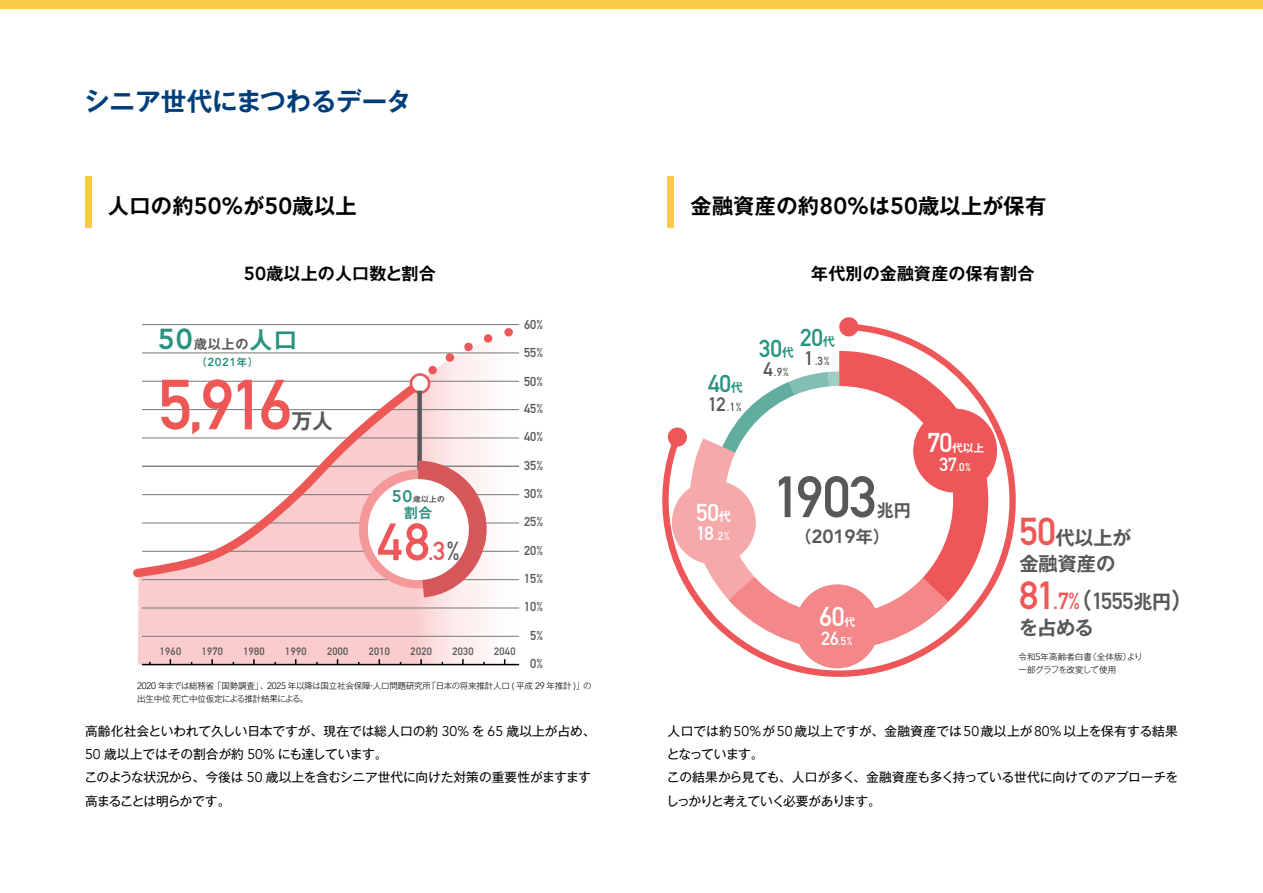
<style>
.page{position:relative;width:1263px;height:893px;background:#fff}
.page>*{position:absolute;margin:0;border:0;box-sizing:border-box;transform-origin:0 0}
.t1{font:69.6px "DIN Mittelschrift Std";color:#ed5756}
.t2{font:57.3px "DIN Mittelschrift Std";color:#595757}
.t3{font:51.6px "DIN Mittelschrift Std";color:#ee5759}
.t4{font:26.85px "DIN Mittelschrift Std";color:#fff}
.t5{font:700 25.5px "Gothic MB101 Pr 5 De";letter-spacing:.005em;color:#003d79}
.t6{font:24.15px "DIN Mittelschrift Std";color:#2c9380}
.t7{font:24.15px "DIN Mittelschrift Std";color:#fff}
.t8{font:22.95px "DIN Mittelschrift Std";color:#595757}
.t9{font:700 21.3px "Gothic MB101 Pr 5 De";letter-spacing:.01em;color:#000}
.t10{font:700 20.85px "Gothic MB101 Pr 5 De";color:#595757}
.t11{font:700 19.35px "Gothic MB101 Pr 5 De";letter-spacing:-.01em;color:#595757}
.t12{font:700 19.2px "Gothic MB101 Pr 5 De";color:#595757}
.t13{font:800 18.9px "Avenir LT Std";color:#595757}
.t14{font:700 17.25px "Gothic MB101 Pr 5 De";color:#595757}
.t15{font:700 16.95px "Gothic MB101 Pr 5 De";letter-spacing:.01em;color:#000}
.t16{font:700 13.65px "Gothic MB101 Pr 5 De";color:#2c9380}
.t17{font:700 13.05px "Gothic MB101 Pr 5 De";color:#595757}
.t18{font:12.75px/23.4px "Gothic MB101 Pr 5";letter-spacing:-.01em;color:#000}
.t19{font:12.75px "DIN Mittelschrift Std";color:#595757}
.t20{font:11.55px "DIN Mittelschrift Std";color:#595757}
.t21{font:11.55px "DIN Mittelschrift Std";color:#fff}
.t22{font:800 11.4px "Avenir LT Std";color:#2c9380}
.t23{font:11.25px "DIN Mittelschrift Std";color:#fff}
.t24{font:700 10.8px "Gothic MB101 Pr 5 De";color:#fff}
.t25{font:10.65px "DIN Mittelschrift Std";letter-spacing:.025em;color:#595757}
.t26{font:300 8.55px/12.8px "Gothic MB101 Pr 5";letter-spacing:-.025em;color:#000}
.t27{font:300 8.55px/12.8px "Gothic MB101 Pr 5";letter-spacing:.01em;color:#000}
.t28{font:700 7.65px "Gothic MB101 Pr 5 De";color:#595757}
.s1{font-family:"Avenir LT Std";font-weight:800;font-size:23.4px}
.s2{font-family:"Avenir LT Std";font-weight:800;font-size:18.75px}
.s3{font-family:"Avenir LT Std";font-weight:800;font-size:28.65px;color:#2c9380}
.s4{font-size:23.4px;color:#2c9380}
.s5{font-family:"Gothic MB101 Pr 5 De";font-weight:700;font-size:10.5px}
.s6{font-family:"Avenir LT Std";font-weight:800;font-size:16.8px;color:#2c9380}
.s7{font-size:25.8px}
.s8{font-size:25.8px;color:#595757}
.s9{font-family:"Avenir LT Std";font-size:9.3px}
.s10{font-family:"Gothic MB101 Pr 5 De";font-weight:700;font-size:12px}
.s11{font-size:19.2px}
.s12{font-family:"Gothic MB101 Pr 5 De";font-weight:700;font-size:17.25px}
.s13{font-size:18.75px}
.s14{font-family:"DIN Mittelschrift Std";font-weight:400;font-size:38.25px;color:#ed5756}
.s15{font-size:38.7px;color:#ed5756}
.s16{color:#ed5756}
.s17{font-family:"Gothic MB101 Pr 5 De";font-weight:700}
.s18{font-family:"Gothic MB101 Pr 5 De";font-weight:700;font-size:19.2px}
.s19{font-family:"Avenir LT Std";font-size:14.1px}
</style>
<div class="page">
<div style="left:85px;top:176px;width:6px;height:51px;background:#fcca49"></div>
<div style="left:668px;top:176px;width:6px;height:51px;background:#fcca49"></div>
<svg style="left:662px;top:321px;width:354px;height:356px"></svg>
<svg style="left:666px;top:351px;width:322px;height:314px"></svg>
<div style="left:839px;top:317px;width:19px;height:20px;background:#ee5759;border-radius:50%"></div>
<svg style="left:138px;top:353px;width:382px;height:312px"></svg>
<div style="left:725px;top:386px;width:228px;height:228px;background:#fff;border-radius:50%"></div>
<hr style="left:142px;top:494px;width:377px;height:1px;background:#808080">
<hr style="left:142px;top:522px;width:377px;height:1px;background:#808080">
<hr style="left:142px;top:551px;width:377px;height:1px;background:#808080">
<hr style="left:142px;top:579px;width:377px;height:1px;background:#808080">
<hr style="left:142px;top:607px;width:377px;height:1px;background:#808080">
<hr style="left:142px;top:324px;width:377px;height:1px;background:#808080">
<hr style="left:142px;top:352px;width:377px;height:1px;background:#808080">
<hr style="left:142px;top:409px;width:377px;height:1px;background:#808080">
<hr style="left:142px;top:437px;width:377px;height:1px;background:#808080">
<hr style="left:142px;top:466px;width:377px;height:1px;background:#808080">
<hr style="left:142px;top:636px;width:377px;height:1px;background:#808080">
<svg style="left:405px;top:324px;width:115px;height:73px"></svg>
<svg style="left:133px;top:372px;width:298px;height:211px"></svg>
<div style="left:410px;top:373px;width:20px;height:21px;background:#ee5759;border-radius:50%"></div>
<div style="left:412px;top:376px;width:16px;height:15px;background:#fff;border-radius:50%"></div>
<div style="left:417px;top:391px;width:5px;height:95px;background:#595757"></div>
<svg style="left:353px;top:461px;width:136px;height:136px"></svg>
<div style="left:368px;top:479px;width:101px;height:101px;background:#fff;border-radius:50%"></div>
<hr style="left:142px;top:664px;width:377px;height:1px;background:#000">
<div style="left:795px;top:584px;width:84px;height:84px;background:#f38789;border-radius:50%"></div>
<div style="left:672px;top:480px;width:84px;height:84px;background:#f5a9aa;border-radius:50%"></div>
<div style="left:913px;top:409px;width:84px;height:84px;background:#ee5759;border-radius:50%"></div>
<div style="left:0;top:0;width:1263px;height:9px;background:#fcca49"></div>
<h3 class="t5" style="left:84px;top:80px;width:329px">シニア世代にまつわるデータ</h3>
<h3 class="t9" style="left:108px;top:188px;width:250px">人口の約<span class="s1">50%</span>が<span class="s1">50</span>歳以上</h3>
<h3 class="t9" style="left:690px;top:188px;width:357px">金融資産の約<span class="s1">80%</span>は<span class="s1">50</span>歳以上が保有</h3>
<h3 class="t15" style="left:244px;top:259px;width:193px"><span class="s2">50</span>歳以上の人口数と割合</h3>
<h3 class="t15" style="left:811px;top:259px;width:225px">年代別の金融資産の保有割合</h3>
<p class="t17" style="left:158px;top:334px;width:141px"><span class="s3">50</span>歳以上の<span class="s4">人口</span></p>
<p class="t22" style="left:197px;top:356px;width:63px"><span class="s5">（</span>2021<span class="s5">年）</span></p>
<h1 class="t1" style="left:159px;top:364px;width:135px">5,916</h1>
<h3 class="t10" style="left:291px;top:404px;width:43px">万人</h3>
<p class="t28" style="left:392px;top:493px;width:54px"><span class="s6">50</span>歳以上の</p>
<p class="t16" style="left:404px;top:501px;width:30px">割合</p>
<h3 class="t3" style="left:377px;top:512px;width:84px">48<span class="s7">.3</span><span class="s8">%</span></h3>
<p class="t25" style="left:160px;top:645px;width:23px">1960</p>
<p class="t25" style="left:202px;top:645px;width:23px">1970</p>
<p class="t25" style="left:243px;top:645px;width:23px">1980</p>
<p class="t25" style="left:285px;top:645px;width:23px">1990</p>
<p class="t25" style="left:327px;top:645px;width:23px">2000</p>
<p class="t25" style="left:369px;top:645px;width:23px">2010</p>
<p class="t25" style="left:411px;top:645px;width:23px">2020</p>
<p class="t25" style="left:452px;top:645px;width:23px">2030</p>
<p class="t25" style="left:494px;top:645px;width:23px">2040</p>
<p class="t19" style="left:524px;top:317px;width:20px">60%</p>
<p class="t19" style="left:524px;top:345px;width:20px">55%</p>
<p class="t19" style="left:524px;top:374px;width:20px">50%</p>
<p class="t19" style="left:524px;top:401px;width:20px">45%</p>
<p class="t19" style="left:524px;top:429px;width:20px">40%</p>
<p class="t19" style="left:524px;top:458px;width:20px">35%</p>
<p class="t19" style="left:524px;top:486px;width:20px">30%</p>
<p class="t19" style="left:524px;top:514px;width:20px">25%</p>
<p class="t19" style="left:524px;top:543px;width:20px">20%</p>
<p class="t19" style="left:524px;top:571px;width:20px">15%</p>
<p class="t19" style="left:524px;top:599px;width:20px">10%</p>
<p class="t19" style="left:530px;top:627px;width:14px">5%</p>
<p class="t19" style="left:530px;top:656px;width:14px">0%</p>
<p class="t26" style="left:137px;top:678px;width:456px"><span class="s9">2020</span> 年までは総務省「国勢調査」、<span class="s9">2025</span> 年以降は国立社会保障・人口問題研究所「日本の将来推計人口 <span class="s9">(</span> 平成 <span class="s9">29</span> 年推計 <span class="s9">)</span>」の出生中位死亡中位仮定による推計結果による。</p>
<h3 class="t6" style="left:708px;top:369px;width:36px">40<span class="s10">代</span></h3>
<p class="t20" style="left:708px;top:400px;width:35px"><span class="s11">12</span>.1%</p>
<h3 class="t6" style="left:800px;top:324px;width:36px">20<span class="s10">代</span></h3>
<p class="t20" style="left:804px;top:354px;width:27px"><span class="s11">1</span>.3%</p>
<h3 class="t6" style="left:759px;top:335px;width:36px">30<span class="s10">代</span></h3>
<p class="t20" style="left:763px;top:365px;width:27px"><span class="s11">4</span>.9%</p>
<h3 class="t7" style="left:696px;top:499px;width:36px">50<span class="s10">代</span></h3>
<p class="t21" style="left:696px;top:529px;width:35px"><span class="s11">18</span>.2%</p>
<h2 class="t2" style="left:773px;top:463px;width:105px">1903</h2>
<h3 class="t14" style="left:877px;top:496px;width:36px">兆円</h3>
<h3 class="t13" style="left:794px;top:526px;width:97px"><span class="s12">（</span>2019<span class="s12">年）</span></h3>
<h3 class="t4" style="left:927px;top:427px;width:27px">70</h3>
<p class="t24" style="left:952px;top:439px;width:34px">代以上</p>
<p class="t23" style="left:939px;top:460px;width:33px"><span class="s13">37</span>.0%</p>
<h3 class="t4" style="left:819px;top:600px;width:27px">60</h3>
<p class="t24" style="left:844px;top:613px;width:12px">代</p>
<p class="t23" style="left:821px;top:634px;width:33px"><span class="s13">26</span>.5%</p>
<h3 class="t12" style="left:1019px;top:522px;width:113px"><span class="s14">50</span>代以上が</h3>
<h3 class="t11" style="left:1019px;top:547px;width:97px">金融資産の</h3>
<h3 class="t8" style="left:1019px;top:587px;width:176px"><span class="s15">81</span><span class="s16">.7%</span><span class="s17">（</span>1555<span class="s18">兆円</span><span class="s17">）</span></h3>
<h3 class="t11" style="left:1019px;top:611px;width:77px">を占める</h3>
<p class="t27" style="left:1018px;top:650px;width:126px">令和<span class="s9">5</span>年高齢者白書（全体版）より一部グラフを改変して使用</p>
<p class="t18" style="left:84px;top:718px;width:513px">高齢化社会といわれて久しい日本ですが、現在では総人口の約 <span class="s19">30%</span> を <span class="s19">65</span> 歳以上が占め、<span class="s19">50</span> 歳以上ではその割合が約 <span class="s19">50%</span> にも達しています。<br>このような状況から、今後は <span class="s19">50</span> 歳以上を含むシニア世代に向けた対策の重要性がますます高まることは明らかです。</p>
<p class="t18" style="left:666px;top:718px;width:514px">人口では約<span class="s19">50%</span>が<span class="s19">50</span>歳以上ですが、金融資産では<span class="s19">50</span>歳以上が<span class="s19">80%</span>以上を保有する結果となっています。<br>この結果から見ても、人口が多く、金融資産も多く持っている世代に向けてのアプローチをしっかりと考えていく必要があります。</p>
</div>
